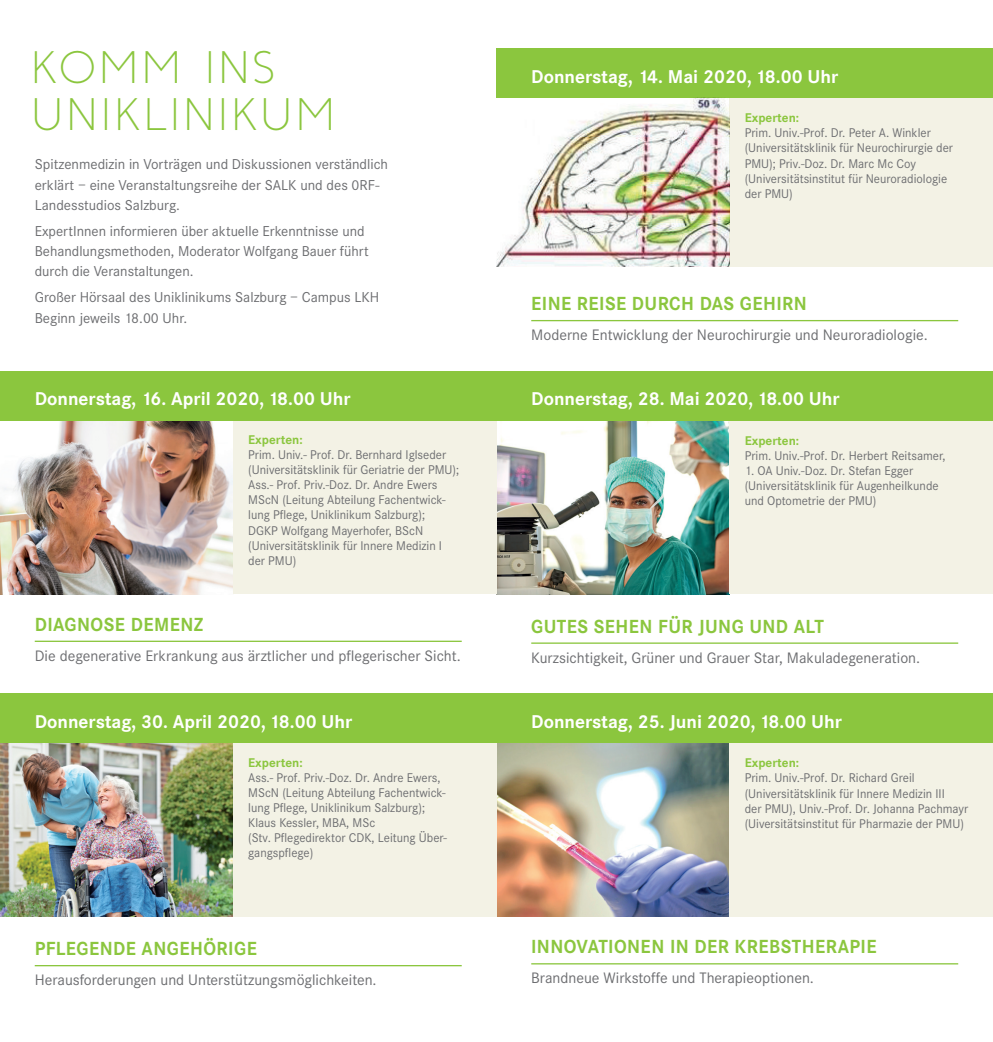
<style>
.page{position:relative;width:993px;height:1042px;background:#fff}
.page>*{position:absolute;margin:0;border:0;box-sizing:border-box;transform-origin:0 0}
.t1{font:45.5px/47.2px "Baufra";letter-spacing:.035em;color:#8bc63e}
.t2{font:700 19.6px "Corporate S";letter-spacing:.02em;color:#8bc63e;scale:.96 1}
.t3{font:700 19.25px "Corporate S";color:#fff}
.t4{font:15.75px "Corporate S";color:#6c6d70}
.t5{font:14.88px/20.1px "Corporate S";color:#6c6d70}
.t6{font:13.12px/15px "Corporate S";color:#6c6d70}
.t7{font:700 13.12px "Corporate S";color:#8bc63e}
</style>
<div class="page">
<hr style="left:531px;top:320px;width:426px;height:1px;background:#8bc63e">
<div style="left:729px;top:98px;width:263px;height:169px;background:#f3f2e5"></div>
<div style="left:496px;top:48px;width:496px;height:50px;background:#8bc63e"></div>
<img style="left:496px;top:420px;width:233px;height:174px">
<hr style="left:531px;top:642px;width:426px;height:2px;background:#8bc63e">
<div style="left:729px;top:420px;width:263px;height:174px;background:#f3f2e5"></div>
<div style="left:496px;top:371px;width:496px;height:49px;background:#8bc63e"></div>
<img style="left:496px;top:743px;width:233px;height:173px">
<hr style="left:531px;top:963px;width:426px;height:1px;background:#8bc63e">
<div style="left:729px;top:743px;width:263px;height:173px;background:#f3f2e5"></div>
<div style="left:496px;top:693px;width:496px;height:50px;background:#8bc63e"></div>
<img style="left:0;top:420px;width:233px;height:174px">
<hr style="left:35px;top:640px;width:426px;height:2px;background:#8bc63e">
<div style="left:233px;top:420px;width:263px;height:174px;background:#f3f2e5"></div>
<div style="left:0;top:371px;width:496px;height:49px;background:#8bc63e"></div>
<img style="left:0;top:743px;width:233px;height:173px">
<hr style="left:35px;top:965px;width:426px;height:1px;background:#8bc63e">
<div style="left:233px;top:743px;width:263px;height:173px;background:#f3f2e5"></div>
<div style="left:0;top:693px;width:496px;height:50px;background:#8bc63e"></div>
<img style="left:496px;top:98px;width:233px;height:169px">
<h1 class="t1" style="left:30px;top:42px;width:307px">KOMM INS<br>UNIKLINIKUM</h1>
<p class="t5" style="left:35px;top:155px;width:355px">Spitzenmedizin in Vorträgen und Diskussionen verständlich erklärt – eine Veranstaltungsreihe der SALK und des 0RF-<br>Landesstudios Salzburg.</p>
<p class="t5" style="left:35px;top:221px;width:335px">ExpertInnen informieren über aktuelle Erkenntnisse und<br>Behandlungsmethoden, Moderator Wolfgang Bauer führt durch die Veranstaltungen.</p>
<p class="t5" style="left:35px;top:288px;width:346px">Großer Hörsaal des Uniklinikums Salzburg – Campus LKH<br>Beginn jeweils 18.00 Uhr.</p>
<h3 class="t3" style="left:35px;top:388px;width:317px">Donnerstag, 16. April 2020, 18.00 Uhr</h3>
<p class="t7" style="left:248px;top:432px;width:56px">Experten:</p>
<p class="t6" style="left:248px;top:447px;width:212px">Prim. Univ.- Prof. Dr. Bernhard Iglseder (Universitätsklinik für Geriatrie der PMU); Ass.- Prof. Priv.-Doz. Dr. Andre Ewers MScN (Leitung Abteilung Fachentwick&shy;lung Pflege, Uniklinikum Salzburg);<br>DGKP Wolfgang Mayerhofer, BScN (Universitätsklinik für Innere Medizin I der PMU)</p>
<h2 class="t2" style="left:35px;top:613px;width:177px">DIAGNOSE DEMENZ</h2>
<p class="t4" style="left:35px;top:647px;width:427px">Die degenerative Erkrankung aus ärztlicher und pflegerischer Sicht.</p>
<h3 class="t3" style="left:35px;top:710px;width:319px">Donnerstag, 30. April 2020, 18.00 Uhr</h3>
<p class="t7" style="left:248px;top:755px;width:56px">Experten:</p>
<p class="t6" style="left:248px;top:770px;width:200px">Ass.- Prof. Priv.-Doz. Dr. Andre Ewers,<br>MScN (Leitung Abteilung Fachentwick&shy;lung Pflege, Uniklinikum Salzburg);<br>Klaus Kessler, MBA, MSc<br>(Stv. Pflegedirektor CDK, Leitung Über&shy;gangspflege)</p>
<h2 class="t2" style="left:35px;top:937px;width:233px">PFLEGENDE ANGEHÖRIGE</h2>
<p class="t4" style="left:35px;top:971px;width:343px">Herausforderungen und Unterstützungsmöglichkeiten.</p>
<h3 class="t3" style="left:531px;top:65px;width:308px">Donnerstag, 14. Mai 2020, 18.00 Uhr</h3>
<p class="t7" style="left:744px;top:110px;width:56px">Experten:</p>
<p class="t6" style="left:744px;top:126px;width:210px">Prim. Univ.-Prof. Dr. Peter A. Winkler (Universitätsklinik für Neurochirurgie der PMU); Priv.-Doz. Dr. Marc Mc Coy (Universitätsinstitut für Neuroradiologie der PMU)</p>
<h2 class="t2" style="left:531px;top:292px;width:288px">EINE REISE DURCH DAS GEHIRN</h2>
<p class="t4" style="left:531px;top:326px;width:398px">Moderne Entwicklung der Neurochirurgie und Neuroradiologie.</p>
<h3 class="t3" style="left:531px;top:388px;width:310px">Donnerstag, 28. Mai 2020, 18.00 Uhr</h3>
<p class="t7" style="left:744px;top:433px;width:56px">Experten:</p>
<p class="t6" style="left:744px;top:448px;width:202px">Prim. Univ.-Prof. Dr. Herbert Reitsamer,</p>
<p class="t6" style="left:744px;top:463px;width:195px">1. OA Univ.-Doz. Dr. Stefan Egger (Universitätsklinik für Augenheilkunde und Optometrie der PMU)</p>
<h2 class="t2" style="left:531px;top:615px;width:306px">GUTES SEHEN FÜR JUNG UND ALT</h2>
<p class="t4" style="left:531px;top:649px;width:390px">Kurzsichtigkeit, Grüner und Grauer Star, Makuladegeneration.</p>
<h3 class="t3" style="left:531px;top:710px;width:312px">Donnerstag, 25. Juni 2020, 18.00 Uhr</h3>
<p class="t7" style="left:744px;top:755px;width:56px">Experten:</p>
<p class="t6" style="left:744px;top:771px;width:225px">Prim. Univ.-Prof. Dr. Richard Greil (Universitätsklinik für Innere Medizin III<br>der PMU), Univ.-Prof. Dr. Johanna Pachmayr (Uiversitätsinstitut für Pharmazie der PMU)</p>
<h2 class="t2" style="left:531px;top:935px;width:361px">INNOVATIONEN IN DER KREBSTHERAPIE</h2>
<p class="t4" style="left:531px;top:969px;width:284px">Brandneue Wirkstoffe und Therapieoptionen.</p>
</div>
